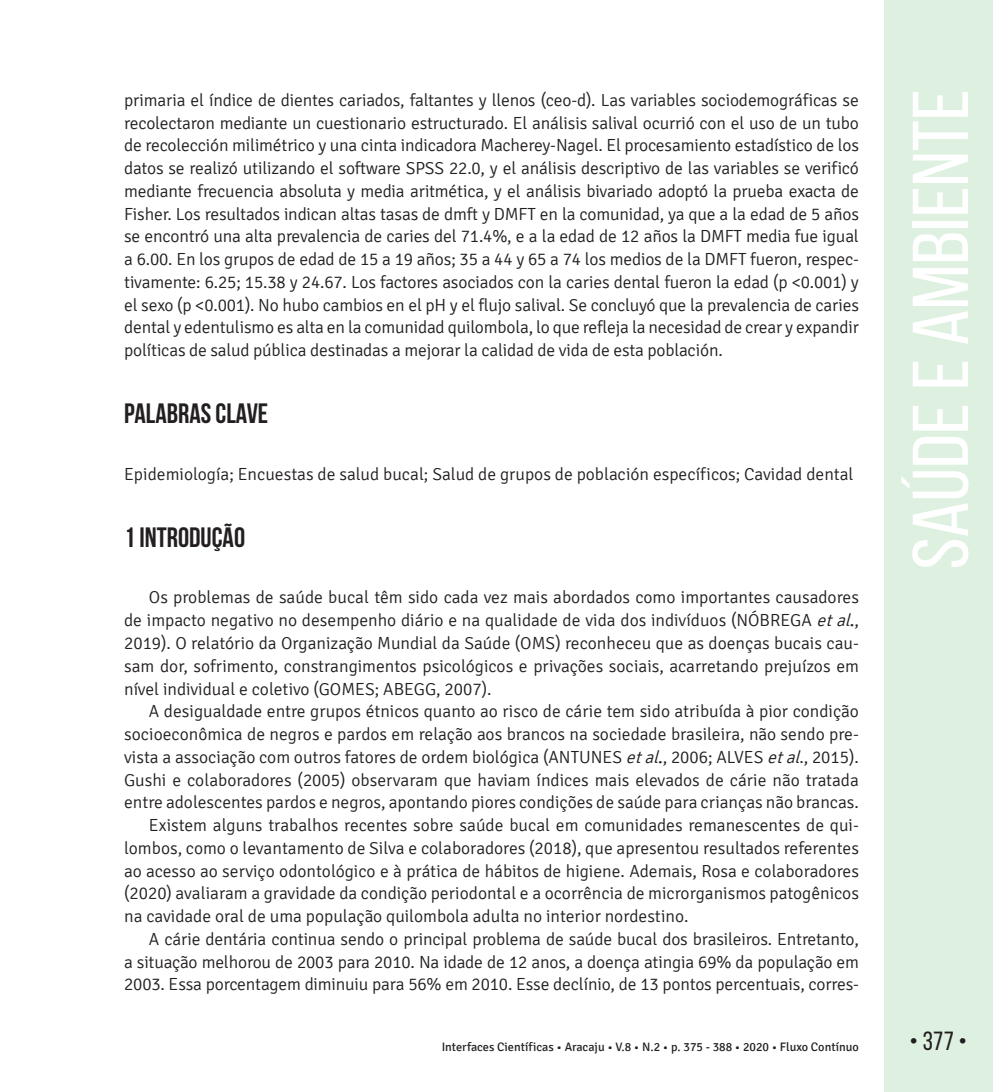
<style>
.page{position:relative;width:993px;height:1092px;background:#fff}
.page>*{position:absolute;margin:0;border:0;box-sizing:border-box;transform-origin:0 0}
.t1{font:78.75px "Bebas Neue";color:#fff;scale:1.09 1}
.Título_1{font:700 28px "Bebas Neue";color:#231f20}
.t2{font:26.25px "Bebas Neue";color:#231f20}
.TEXTO{font:300 17.5px/22.8px "Signika";color:#231f20;text-align:justify}
.t3{font:12.25px "Signika";color:#231f20}
.s1{font-style:italic}
.s2{font-weight:400}
</style>
<div class="page">
<div style="left:883px;top:0;width:109px;height:1091px;background:#def1e0"></div>
<p class="TEXTO" style="left:124px;top:89px;width:736px">primaria el índice de dientes cariados, faltantes y llenos (ceo-d). Las variables sociodemográficas se recolectaron mediante un cuestionario estructurado. El análisis salival ocurrió con el uso de un tubo de recolección milimétrico y una cinta indicadora Macherey-Nagel. El procesamiento estadístico de los datos se realizó utilizando el software SPSS 22.0, y el análisis descriptivo de las variables se verificó mediante frecuencia absoluta y media aritmética, y el análisis bivariado adoptó la prueba exacta de Fisher. Los resultados indican altas tasas de dmft y DMFT en la comunidad, ya que a la edad de 5 años se encontró una alta prevalencia de caries del 71.4%, e a la edad de 12 años la DMFT media fue igual a 6.00. En los grupos de edad de 15 a 19 años; 35 a 44 y 65 a 74 los medios de la DMFT fueron, respec&shy;tivamente: 6.25; 15.38 y 24.67. Los factores asociados con la caries dental fueron la edad (p &lt;0.001) y el sexo (p &lt;0.001). No hubo cambios en el pH y el flujo salival. Se concluyó que la prevalencia de caries dental y edentulismo es alta en la comunidad quilombola, lo que refleja la necesidad de crear y expandir políticas de salud pública destinadas a mejorar la calidad de vida de esta población.</p>
<p class="Título_1" style="left:124px;top:398px;width:146px">PALABRAS CLAVE</p>
<p class="TEXTO" style="left:124px;top:463px;width:730px">Epidemiología; Encuestas de salud bucal; Salud de grupos de población específicos; Cavidad dental</p>
<p class="Título_1" style="left:124px;top:522px;width:122px">1 INTRODUÇÃO</p>
<p class="TEXTO" style="left:124px;top:586px;width:736px;text-indent:25px">Os problemas de saúde bucal têm sido cada vez mais abordados como importantes causadores de impacto negativo no desempenho diário e na qualidade de vida dos indivíduos (NÓBREGA <span class="s1">etal</span><span class="s2">.</span>, 2019). O relatório da Organização Mundial da Saúde (OMS) reconheceu que as doenças bucais cau&shy;sam dor, sofrimento, constrangimentos psicológicos e privações sociais, acarretando prejuízos em nível individual e coletivo (GOMES; ABEGG, 2007).</p>
<p class="TEXTO" style="left:124px;top:700px;width:736px;text-indent:25px">A desigualdade entre grupos étnicos quanto ao risco de cárie tem sido atribuída à pior condição socioeconômica de negros e pardos em relação aos brancos na sociedade brasileira, não sendo pre&shy;vista a associação com outros fatores de ordem biológica (ANTUNES <span class="s1">etal</span><span class="s2">.</span>, 2006; ALVES <span class="s1">etal</span>., 2015).<br>Gushi e colaboradores (2005) observaram que haviam índices mais elevados de cárie não tratada entre adolescentes pardos e negros, apontando piores condições de saúde para crianças não brancas.</p>
<p class="TEXTO" style="left:124px;top:814px;width:736px;text-indent:25px">Existem alguns trabalhos recentes sobre saúde bucal em comunidades remanescentes de qui&shy;lombos, como o levantamento de Silva e colaboradores (2018), que apresentou resultados referentes ao acesso ao serviço odontológico e à prática de hábitos de higiene. Ademais, Rosa e colaboradores (2020) avaliaram a gravidade da condição periodontal e a ocorrência de microrganismos patogênicos na cavidade oral de uma população quilombola adulta no interior nordestino.</p>
<p class="TEXTO" style="left:124px;top:927px;width:736px;text-indent:25px">A cárie dentária continua sendo o principal problema de saúde bucal dos brasileiros. Entretanto, a situação melhorou de 2003 para 2010. Na idade de 12 anos, a doença atingia 69% da população em 2003. Essa porcentagem diminuiu para 56% em 2010. Esse declínio, de 13 pontos percentuais, corres-</p>
<h1 class="t1" style="left:897px;top:569px;width:442px;rotate:-90deg">Saúde e Ambiente</h1>
<p class="t3" style="left:441px;top:1040px;width:418px">Interfaces Científicas • Aracaju • V.8 • N.2 • p. 375 - 388 • 2020 • Fluxo Contínuo</p>
<h3 class="t2" style="left:909px;top:1026px;width:59px">• 377 •</h3>
</div>
